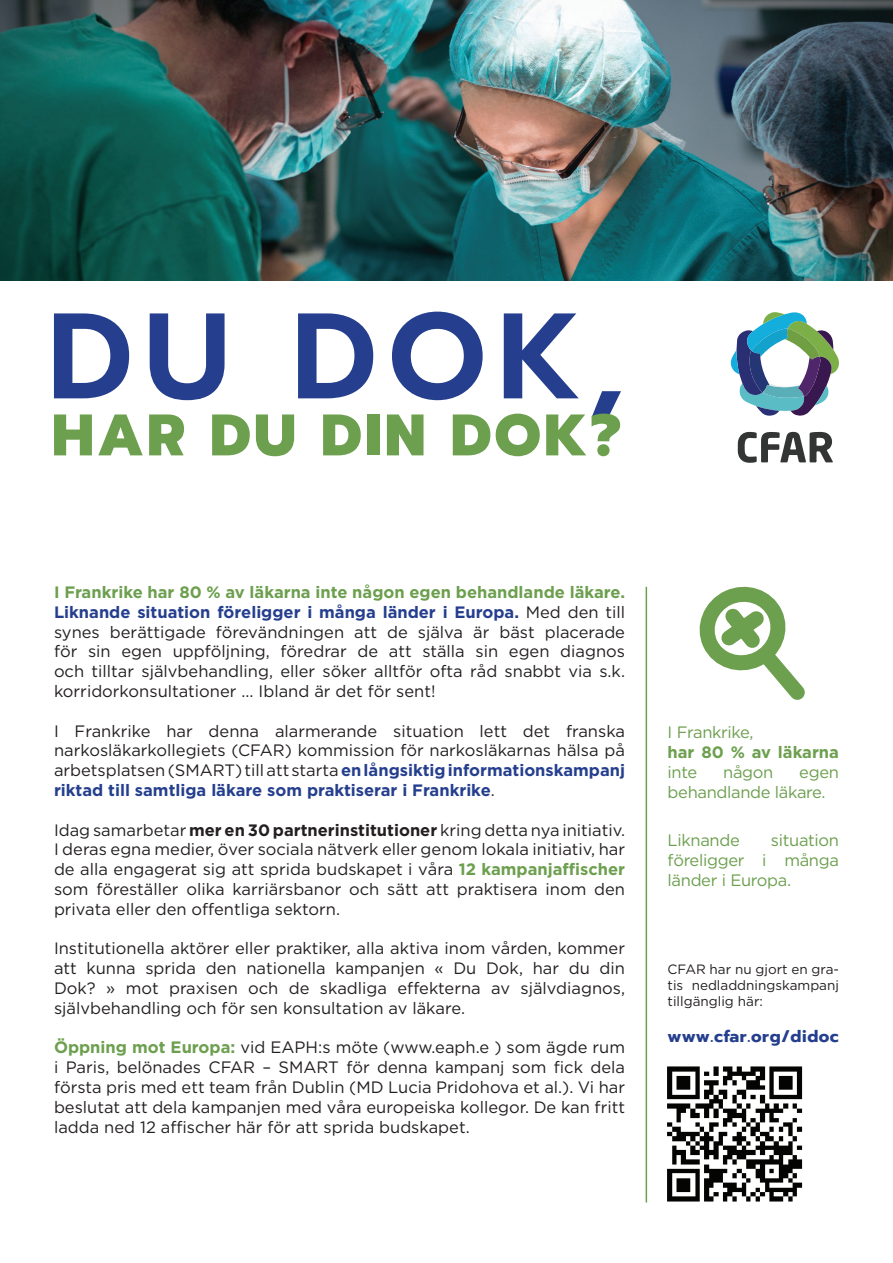
<style>
.page{position:relative;width:893px;height:1263px;background:#fff}
.page>*{position:absolute;margin:0;border:0;box-sizing:border-box;transform-origin:0 0}
.t1{font:600 121.5px "Prompt";color:#253f8e}
.t2{font:800 58.5px "Prompt";letter-spacing:.05em;color:#6c9f4e}
.t3{font:16.5px/19.8px "Gotham HTF";color:#231f20;text-align:justify}
.t4{font:16.5px/19.8px "Gotham HTF";letter-spacing:-.02em;color:#6c9f4e}
.t5{font:700 16.5px "Prompt";letter-spacing:.04em;color:#253f8e}
.t6{font:700 16.5px "Gotham HTF";color:#6c9f4e}
.t7{font:13.5px/16.2px "Gotham HTF";color:#231f20;text-align:justify}
.s1{font-weight:700;color:#6c9f4e}
.s2{font-weight:700;color:#253f8e}
.s3{font-weight:700}
</style>
<div class="page">
<img style="left:0;top:0;width:893px;height:281px">
<hr style="left:646px;top:587px;width:1px;height:615px;background:#6c9f4e">
<svg style="left:738px;top:432px;width:95px;height:31px"></svg>
<svg style="left:730px;top:312px;width:109px;height:104px"></svg>
<svg style="left:699px;top:586px;width:106px;height:114px"></svg>
<img style="left:667px;top:1066px;width:136px;height:136px">
<h1 class="t1" style="left:48px;top:266px;width:579px">DU DOK,</h1>
<h2 class="t2" style="left:52px;top:391px;width:571px">HAR DU DIN DOK?</h2>
<p class="t3" style="left:54px;top:582px;width:573px"><span class="s1">I Frankrike har 80 % av läkarna inte någon egen behandlande läkare.<br></span><span class="s2">Liknande situation föreligger i många länder i Europa.</span> Med den till synes berättigade förevändningen att de själva är bäst placerade för sin egen uppföljning, föredrar de att ställa sin egen diagnos och tilltar självbehandling, eller söker alltför ofta råd snabbt via s.k. korridorkonsultationer ... Ibland är det för sent!</p>
<p class="t3" style="left:54px;top:720px;width:573px">I Frankrike har denna alarmerande situation lett det franska narkosläkarkollegiets (CFAR) kommission för narkosläkarnas hälsa på arbetsplatsen (SMART) till att starta <span class="s2">en långsiktig informationskampanj riktad till samtliga läkare som praktiserar i Frankrike</span>.</p>
<p class="t3" style="left:54px;top:819px;width:573px">Idag samarbetar <span class="s3">mer en 30 partnerinstitutioner</span> kring detta nya initiativ.<br>I deras egna medier, över sociala nätverk eller genom lokala initiativ, har de alla engagerat sig att sprida budskapet i våra <span class="s1">12 kampanjaffischer </span>som föreställer olika karriärsbanor och sätt att praktisera inom den privata eller den offentliga sektorn.</p>
<p class="t3" style="left:54px;top:938px;width:573px">Institutionella aktörer eller praktiker, alla aktiva inom vården, kommer att kunna sprida den nationella kampanjen « Du Dok, har du din Dok? » mot praxisen och de skadliga effekterna av självdiagnos, självbehandling och för sen konsultation av läkare.</p>
<p class="t3" style="left:54px;top:1037px;width:573px"><span class="s1">Öppning mot Europa:</span> vid EAPH:s möte (www.eaph.e ) som ägde rum i Paris, belönades CFAR – SMART för denna kampanj som fick dela första pris med ett team från Dublin (MD Lucia Pridohova et al.). Vi har beslutat att dela kampanjen med våra europeiska kollegor. De kan fritt ladda ned 12 affischer här för att sprida budskapet.</p>
<p class="t4" style="left:668px;top:722px;width:87px">I Frankrike,</p>
<p class="t6" style="left:668px;top:743px;width:173px">har 80 % av läkarna</p>
<p class="t4" style="left:668px;top:762px;width:31px">inte</p>
<p class="t4" style="left:723px;top:762px;width:52px">någon</p>
<p class="t4" style="left:668px;top:762px;width:173px;text-indent:132px">egen behandlande läkare.</p>
<p class="t4" style="left:668px;top:830px;width:74px">Liknande</p>
<p class="t4" style="left:668px;top:830px;width:173px;text-align:justify;text-indent:103px">situation föreligger i många länder i Europa.</p>
<p class="t7" style="left:668px;top:961px;width:173px">CFAR har nu gjort en gra&shy;tis nedladdningskampanj tillgänglig här:</p>
<p class="t5" style="left:668px;top:1024px;width:173px">www.cfar.org/didoc</p>
</div>
